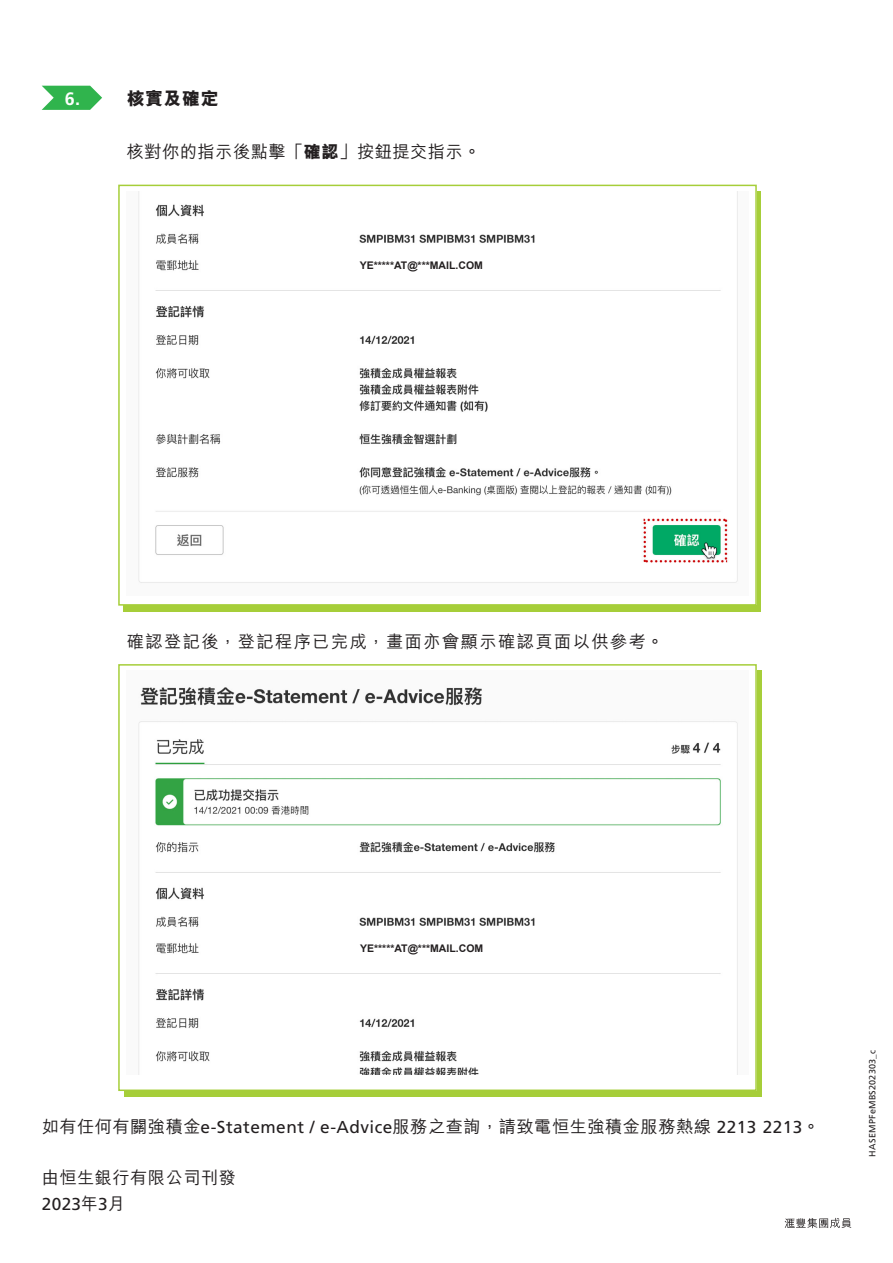
<style>
.page{position:relative;width:893px;height:1263px;background:#fff}
.page>*{position:absolute;margin:0;border:0;box-sizing:border-box;transform-origin:0 0}
.t1{font:800 18px "M Hei HK";letter-spacing:.025em;color:#231f20}
.t2{font:700 18px "Frutiger LT Std";color:#fff}
.t3{font:500 17.25px/25.5px "M Hei HK";letter-spacing:.025em;color:#231f20}
.t4{font:500 17.25px "M Hei HK";letter-spacing:.08em;color:#231f20}
.t5{font:700 10.5px "Arial";color:#231f20}
.t6{font:9px "Frutiger LT Std";letter-spacing:.025em;color:#231f20}
.s1{font-weight:800}
.s2{font-family:"Frutiger LT Std";font-weight:400}
</style>
<div class="page">
<div style="left:123px;top:191px;width:638px;height:421px;background:#a6ce39"></div>
<svg style="left:42px;top:86px;width:60px;height:24px"></svg>
<div style="left:119px;top:185px;width:637px;height:420px;background:#fff"></div>
<div style="left:118px;top:185px;width:639px;height:421px;border:2px solid #a6ce39"></div>
<div style="left:124px;top:671px;width:638px;height:426px;background:#a6ce39"></div>
<div style="left:119px;top:665px;width:637px;height:425px;background:#fff"></div>
<div style="left:118px;top:664px;width:639px;height:427px;border:2px solid #a6ce39"></div>
<img style="left:138px;top:687px;width:600px;height:388px">
<svg style="left:785px;top:1218px;width:66px;height:10px"></svg>
<div style="left:353px;top:937px;width:141px;height:21px;background:#fff"></div>
<img style="left:138px;top:191px;width:600px;height:392px">
<div style="left:353px;top:255px;width:140px;height:20px;background:#fff"></div>
<p class="t2" style="left:65px;top:88px;width:17px">6.</p>
<p class="t1" style="left:127px;top:86px;width:93px">核實及確定</p>
<p class="t3" style="left:127px;top:138px;width:355px">核對你的指示後點擊「<span class="s1">確認</span>」按鈕提交指示。</p>
<p class="t5" style="left:360px;top:258px;width:125px">YE*****AT@***MAIL.COM</p>
<p class="t4" style="left:127px;top:629px;width:539px">確認登記後，登記程序已完成，畫面亦會顯示確認頁面以供參考。</p>
<p class="t5" style="left:360px;top:940px;width:125px">YE*****AT@***MAIL.COM</p>
<p class="t3" style="left:42px;top:1112px;width:780px">如有任何有關強積金<span class="s2">e-Statement / e-Advice</span>服務之查詢，請致電恒生強積金服務熱線 <span class="s2">2213 2213</span>。</p>
<p class="t3" style="left:42px;top:1164px;width:196px">由恒生銀行有限公司刊發<br><span class="s2">2023</span>年<span class="s2">3</span>月</p>
<p class="t6" style="left:867px;top:1157px;width:108px;rotate:-90deg">HASEMPFeMBS202303_c</p>
</div>
